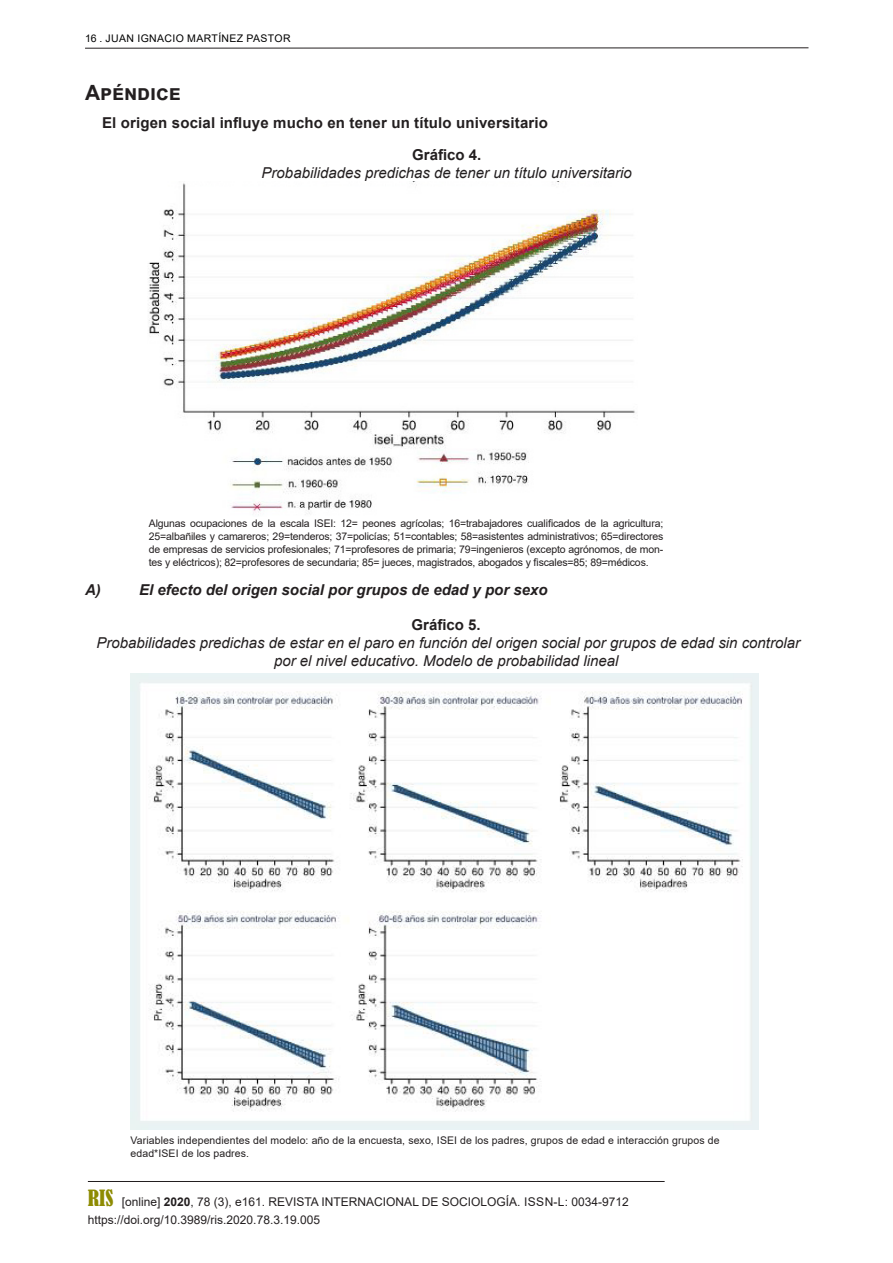
<style>
.page{position:relative;width:893px;height:1263px;background:#fff}
.page>*{position:absolute;margin:0;border:0;box-sizing:border-box;transform-origin:0 0}
.t1{font:700 21px "Arial";color:#231f20}
.t2{font:italic 15px/18px "Arial";color:#231f20;text-align:center}
.t3{font:700 15px "Arial";letter-spacing:.01em;color:#231f20}
.t4{font:italic 700 15px "Arial";color:#231f20}
.t5{font:12px/18px "Arial";color:#231f20}
.t6{font:10.5px/12.8px "Arial";letter-spacing:.01em;color:#231f20;text-align:justify}
.t7{font:10.5px "Arial";letter-spacing:.035em;color:#000}
.s1{font-family:"Bernard";font-stretch:condensed;font-size:21px;color:#8d8b02}
.s2{font-weight:700}
</style>
<div class="page">
<hr style="left:88px;top:1181px;width:577px;height:1px;background:#231f20">
<hr style="left:85px;top:47px;width:723px;height:2px;background:#231f20">
<img style="left:131px;top:673px;width:627px;height:457px">
<img style="left:148px;top:181px;width:487px;height:333px">
<p class="t7" style="left:85px;top:31px;width:207px">16 . JUAN IGNACIO MARTÍNEZ PASTOR</p>
<p class="t1" style="left:85px;top:78px;width:97px">Apéndice</p>
<p class="t3" style="left:102px;top:112px;width:447px">El origen social influye mucho en tener un título universitario</p>
<p class="t3" style="left:412px;top:144px;width:71px">Gráfico 4.</p>
<p class="t2" style="left:262px;top:164px;width:372px">Probabilidades predichas de tener un título universitario</p>
<p class="t6" style="left:149px;top:517px;width:516px">Algunas ocupaciones de la escala ISEI: 12= peones agrícolas; 16=trabajadores cualificados de la agricultura; 25=albañiles y camareros; 29=tenderos; 37=policías; 51=contables; 58=asistentes administrativos; 65=directores de empresas de servicios profesionales; 71=profesores de primaria; 79=ingenieros (excepto agrónomos, de mon&shy;tes y eléctricos); 82=profesores de secundaria; 85= jueces, magistrados, abogados y fiscales=85; 89=médicos.</p>
<p class="t4" style="left:85px;top:580px;width:17px">A)</p>
<p class="t4" style="left:139px;top:580px;width:410px">El efecto del origen social por grupos de edad y por sexo</p>
<p class="t3" style="left:412px;top:614px;width:71px">Gráfico 5.</p>
<p class="t2" style="left:96px;top:634px;width:705px">Probabilidades predichas de estar en el paro en función del origen social por grupos de edad sin controlar por el nivel educativo. Modelo de probabilidad lineal</p>
<p class="t6" style="left:131px;top:1134px;width:591px">Variables independientes del modelo: año de la encuesta, sexo, ISEI de los padres, grupos de edad e interacción grupos de edad*ISEI de los padres.</p>
<p class="t5" style="left:88px;top:1192px;width:542px"><span class="s1">RIS</span> [online] <span class="s2">2020</span>, 78 (3), e161. REVISTA INTERNACIONAL DE SOCIOLOGÍA. ISSN-L: 0034-9712 https://doi.org/10.3989/ris.2020.78.3.19.005</p>
</div>
